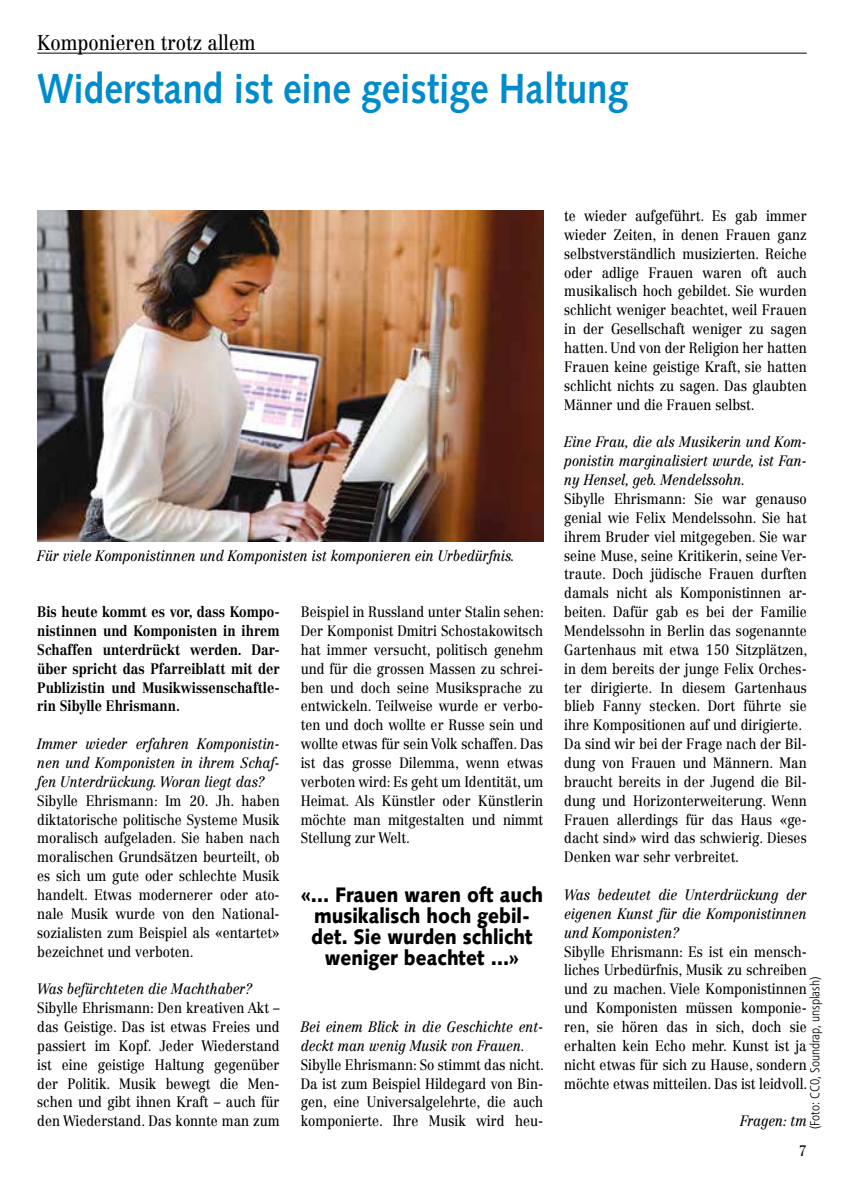
<style>
.page{position:relative;width:844px;height:1191px;background:#fff}
.page>*{position:absolute;margin:0;border:0;box-sizing:border-box;transform-origin:0 0}
.t1{font:700 42px "Syntax LT Std";color:#008bcb;scale:.88 1}
.t2{font:900 21px/21px "Syntax LT Std";color:#000;text-align:center;scale:.88 1}
.t3{font:21px "Centennial LT Std";color:#000;scale:.88 1}
.t4{font:14.88px/18.9px "Centennial LT Std";color:#000;text-align:justify;scale:.88 1}
.t5{font:italic 14.88px/18.9px "Centennial LT Std";color:#000;text-align:justify;scale:.88 1}
.t6{font:700 14.88px/18.9px "Centennial LT Std";color:#000;text-align:justify;scale:.88 1}
.t7{font:300 condensed 13.12px "Frutiger LT Std";color:#000}
</style>
<div class="page">
<hr style="left:37px;top:53px;width:769px;height:1px;background:#000">
<img style="left:37px;top:211px;width:506px;height:330px">
<h2 class="t3" style="left:37px;top:30px;width:250px">Komponieren trotz allem</h2>
<h1 class="t1" style="left:37px;top:64px;width:673px">Widerstand ist eine geistige Haltung</h1>
<p class="t5" style="left:37px;top:546px;width:544px">Für viele Komponistinnen und Komponisten ist komponieren ein Urbedürfnis.</p>
<p class="t6" style="left:37px;top:602px;width:277px">Bis heute kommt es vor, dass Kompo&shy;nistinnen und Komponisten in ihrem Schaffen unterdrückt werden. Dar&shy;über spricht das Pfarreiblatt mit der Publizistin und Musikwissenschaftle&shy;rin Sibylle Ehrismann.</p>
<p class="t5" style="left:37px;top:734px;width:277px">Immer wieder erfahren Komponistin&shy;nen und Komponisten in ihrem Schaf&shy;fen Unterdrückung. Woran liegt das?</p>
<p class="t4" style="left:37px;top:791px;width:277px">Sibylle Ehrismann: Im 20. Jh. haben diktatorische politische Systeme Musik moralisch aufgeladen. Sie haben nach moralischen Grundsätzen beurteilt, ob es sich um gute oder schlechte Musik handelt. Etwas modernerer oder ato&shy;nale Musik wurde von den National&shy;sozialisten zum Beispiel als «entartet» bezeichnet und verboten.</p>
<p class="t5" style="left:37px;top:979px;width:246px">Was befürchteten die Machthaber?</p>
<p class="t4" style="left:37px;top:998px;width:277px">Sibylle Ehrismann: Den kreativen Akt – das Geistige. Das ist etwas Freies und passiert im Kopf. Jeder Wiederstand ist eine geistige Haltung gegenüber der Politik. Musik bewegt die Men&shy;schen und gibt ihnen Kraft – auch für den Wiederstand. Das konnte man zum</p>
<p class="t4" style="left:301px;top:602px;width:278px">Beispiel in Russland unter Stalin sehen:<br>Der Komponist Dmitri Schostakowitsch hat immer versucht, politisch genehm und für die grossen Massen zu schrei&shy;ben und doch seine Musiksprache zu entwickeln. Teilweise wurde er verbo&shy;ten und doch wollte er Russe sein und wollte etwas für sein Volk schaffen. Das ist das grosse Dilemma, wenn etwas verboten wird: Es geht um Identität, um Heimat. Als Künstler oder Künstlerin möchte man mitgestalten und nimmt Stellung zur Welt.</p>
<h2 class="t2" style="left:301px;top:884px;width:277px">«… Frauen waren oft auch musikalisch hoch gebil&shy;det. Sie wurden schlicht weniger beachtet …»</h2>
<p class="t5" style="left:301px;top:1017px;width:277px">Bei einem Blick in die Geschichte ent&shy;deckt man wenig Musik von Frauen.</p>
<p class="t4" style="left:301px;top:1055px;width:278px">Sibylle Ehrismann: So stimmt das nicht.<br>Da ist zum Beispiel Hildegard von Bin&shy;gen, eine Universalgelehrte, die auch komponierte. Ihre Musik wird heu-</p>
<p class="t4" style="left:564px;top:206px;width:277px">te wieder aufgeführt. Es gab immer wieder Zeiten, in denen Frauen ganz selbstverständlich musizierten. Reiche oder adlige Frauen waren oft auch musikalisch hoch gebildet. Sie wurden schlicht weniger beachtet, weil Frauen in der Gesellschaft weniger zu sagen hatten. Und von der Religion her hatten Frauen keine geistige Kraft, sie hatten schlicht nichts zu sagen. Das glaubten Männer und die Frauen selbst.</p>
<p class="t5" style="left:564px;top:433px;width:277px">Eine Frau, die als Musikerin und Kom&shy;ponistin marginalisiert wurde, ist Fan&shy;ny Hensel, geb. Mendelssohn.</p>
<p class="t4" style="left:564px;top:489px;width:278px;text-align:left">Sibylle Ehrismann: Sie war genauso genial wie Felix Mendelssohn. Sie hat ihrem Bruder viel mitgegeben. Sie war seine Muse, seine Kritikerin, seine Ver&shy;traute. Doch jüdische Frauen durften damals nicht als Komponistinnen ar&shy;beiten. Dafür gab es bei der Familie Mendelssohn in Berlin das sogenannte Gartenhaus mit etwa 150 Sitzplätzen, in dem bereits der junge Felix Orches&shy;ter dirigierte. In diesem Gartenhaus blieb Fanny stecken. Dort führte sie ihre Kompositionen auf und dirigierte.<br>Da sind wir bei der Frage nach der Bil&shy;dung von Frauen und Männern. Man braucht bereits in der Jugend die Bil&shy;dung und Horizonterweiterung. Wenn Frauen allerdings für das Haus «ge&shy;dacht sind» wird das schwierig. Dieses Denken war sehr verbreitet.</p>
<p class="t5" style="left:564px;top:885px;width:277px">Was bedeutet die Unterdrückung der eigenen Kunst für die Komponistinnen und Komponisten?</p>
<p class="t4" style="left:564px;top:942px;width:278px">Sibylle Ehrismann: Es ist ein mensch&shy;liches Urbedürfnis, Musik zu schreiben und zu machen. Viele Komponistinnen und Komponisten müssen komponie&shy;ren, sie hören das in sich, doch sie erhalten kein Echo mehr. Kunst ist ja nicht etwas für sich zu Hause, sondern möchte etwas mitteilen. Das ist leidvoll.</p>
<p class="t5" style="left:739px;top:1111px;width:77px">Fragen: tm</p>
<p class="t7" style="left:807px;top:1129px;width:154px;rotate:-90deg">(Foto: CC0, Soundrap, unsplash)</p>
<p class="t4" style="left:798px;top:1141px;width:10px">7</p>
</div>
